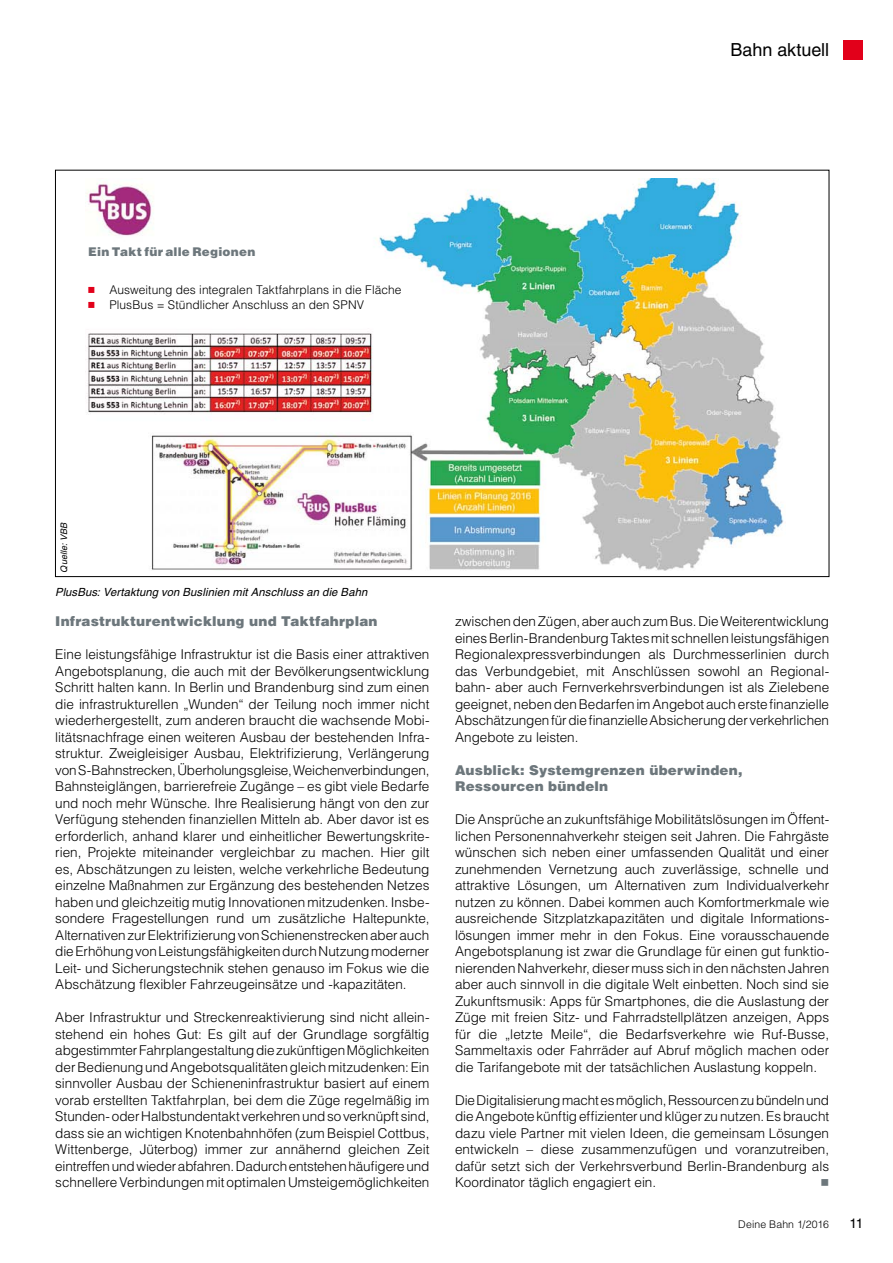
<style>
.page{position:relative;width:893px;height:1263px;background:#fff}
.page>*{position:absolute;margin:0;border:0;box-sizing:border-box;transform-origin:0 0}
.t1{font:18px "Helvetica LT";letter-spacing:-.005em;color:#000}
.t2{font:300 13.5px/16.5px "Helvetica LT";color:#000;text-align:justify}
.t3{font:900 13.5px/16.5px "Helvetica LT";letter-spacing:.015em;color:#6d777c}
.t4{font:13.5px "Helvetica LT";color:#000}
.t5{font:13.5px "Universal Newswith Comm Pi";color:#6d777c}
.t6{font:300 12px/14.2px "Helvetica LT";letter-spacing:.005em;color:#000}
.t7{font:900 12px "Helvetica LT";letter-spacing:.02em;color:#6d777c}
.t8{font:italic 11.25px "Helvetica LT";letter-spacing:.01em;color:#000}
.t9{font:300 10.5px "Helvetica LT";letter-spacing:.01em;color:#000}
.t10{font:italic 9px "Helvetica LT";color:#000}
.s1{font-family:"Universal Newswith Comm Pi";font-weight:400;color:#e2001a}
</style>
<div class="page">
<div style="left:844px;top:40px;width:19px;height:19px;background:#e2001a"></div>
<img style="left:85px;top:179px;width:699px;height:391px">
<p class="t7" style="left:88px;top:244px;width:169px">Ein Takt für alle Regionen</p>
<p class="t6" style="left:88px;top:283px;width:315px"><span class="s1">n</span> Ausweitung des integralen Taktfahrplans in die Fläche <span class="s1">n</span> PlusBus = Stündlicher Anschluss an den SPNV</p>
<h1 class="t1" style="left:730px;top:40px;width:100px">Bahn aktuell</h1>
<p class="t10" style="left:59px;top:572px;width:52px;rotate:-90deg">Quelle: VBB</p>
<p class="t8" style="left:55px;top:586px;width:314px">PlusBus: Vertaktung von Buslinien mit Anschluss an die Bahn</p>
<p class="t3" style="left:55px;top:613px;width:324px">Infrastrukturentwicklung und Taktfahrplan</p>
<p class="t2" style="left:55px;top:646px;width:376px">Eine leistungsfähige Infrastruktur ist die Basis einer attraktiven Angebotsplanung, die auch mit der Bevölkerungsentwicklung Schritt halten kann. In Berlin und Brandenburg sind zum einen die infrastrukturellen „Wunden“ der Teilung noch immer nicht wiederhergestellt, zum anderen braucht die wachsende Mobi&shy;litätsnachfrage einen weiteren Ausbau der bestehenden Infra&shy;struktur. Zweigleisiger Ausbau, Elektrifizierung, Verlängerung von S-Bahnstrecken, Überholungsgleise, Weichenverbindungen, Bahnsteiglängen, barrierefreie Zugänge – es gibt viele Bedarfe und noch mehr Wünsche. Ihre Realisierung hängt von den zur Verfügung stehenden finanziellen Mitteln ab. Aber davor ist es erforderlich, anhand klarer und einheitlicher Bewertungskrite&shy;rien, Projekte miteinander vergleichbar zu machen. Hier gilt es, Abschätzungen zu leisten, welche verkehrliche Bedeutung einzelne Maßnahmen zur Ergänzung des bestehenden Netzes haben und gleichzeitig mutig Innovationen mitzudenken. Insbe&shy;sondere Fragestellungen rund um zusätzliche Haltepunkte, Alternativen zur Elektrifizierung von Schienenstrecken aber auch die Erhöhung von Leistungsfähigkeiten durch Nutzung moderner Leit- und Sicherungstechnik stehen genauso im Fokus wie die Abschätzung flexibler Fahrzeugeinsätze und -kapazitäten.</p>
<p class="t2" style="left:55px;top:1009px;width:376px">Aber Infrastruktur und Streckenreaktivierung sind nicht allein&shy;stehend ein hohes Gut: Es gilt auf der Grundlage sorgfältig abgestimmter Fahrplangestaltung die zukünftigen Möglichkeiten der Bedienung und Angebotsqualitäten gleich mitzudenken: Ein sinnvoller Ausbau der Schieneninfrastruktur basiert auf einem vorab erstellten Taktfahrplan, bei dem die Züge regelmäßig im Stunden- oder Halbstundentakt verkehren und so verknüpft sind, dass sie an wichtigen Knotenbahnhöfen (zum Beispiel Cottbus, Wittenberge, Jüterbog) immer zur annähernd gleichen Zeit eintreffen und wieder abfahren. Dadurch entstehen häufigere und schnellere Verbindungen mit optimalen Umsteigemöglichkeiten</p>
<p class="t2" style="left:455px;top:613px;width:376px">zwischen den Zügen, aber auch zum Bus. Die Weiterentwicklung eines Berlin-Brandenburg Taktes mit schnellen leistungsfähigen Regionalexpressverbindungen als Durchmesserlinien durch das Verbundgebiet, mit Anschlüssen sowohl an Regional&shy;bahn- aber auch Fernverkehrsverbindungen ist als Zielebene geeignet, neben den Bedarfen im Angebot auch erste finanzielle Abschätzungen für die finanzielle Absicherung der verkehrlichen Angebote zu leisten.</p>
<p class="t3" style="left:455px;top:761px;width:289px">Ausblick: Systemgrenzen überwinden,<br>Ressourcen bündeln</p>
<p class="t2" style="left:455px;top:811px;width:376px">Die Ansprüche an zukunftsfähige Mobilitätslösungen im Öffent&shy;lichen Personennahverkehr steigen seit Jahren. Die Fahrgäste wünschen sich neben einer umfassenden Qualität und einer zunehmenden Vernetzung auch zuverlässige, schnelle und attraktive Lösungen, um Alternativen zum Individualverkehr nutzen zu können. Dabei kommen auch Komfortmerkmale wie ausreichende Sitzplatzkapazitäten und digitale Informations&shy;lösungen immer mehr in den Fokus. Eine vorausschauende Angebotsplanung ist zwar die Grundlage für einen gut funktio&shy;nierenden Nahverkehr, dieser muss sich in den nächsten Jahren aber auch sinnvoll in die digitale Welt einbetten. Noch sind sie Zukunftsmusik: Apps für Smartphones, die die Auslastung der Züge mit freien Sitz- und Fahrradstellplätzen anzeigen, Apps für die „letzte Meile“, die Bedarfsverkehre wie Ruf-Busse, Sammeltaxis oder Fahrräder auf Abruf möglich machen oder die Tarifangebote mit der tatsächlichen Auslastung koppeln.</p>
<p class="t2" style="left:455px;top:1091px;width:376px">Die Digitalisierung macht es möglich, Ressourcen zu bündeln und die Angebote künftig effizienter und klüger zu nutzen. Es braucht dazu viele Partner mit vielen Ideen, die gemeinsam Lösungen entwickeln – diese zusammenzufügen und voranzutreiben, dafür setzt sich der Verkehrsverbund Berlin-Brandenburg als Koordinator täglich engagiert ein.</p>
<p class="t5" style="left:821px;top:1177px;width:9px">n</p>
<p class="t9" style="left:738px;top:1217px;width:92px">Deine Bahn 1/2016</p>
<p class="t4" style="left:849px;top:1215px;width:15px">11</p>
</div>
